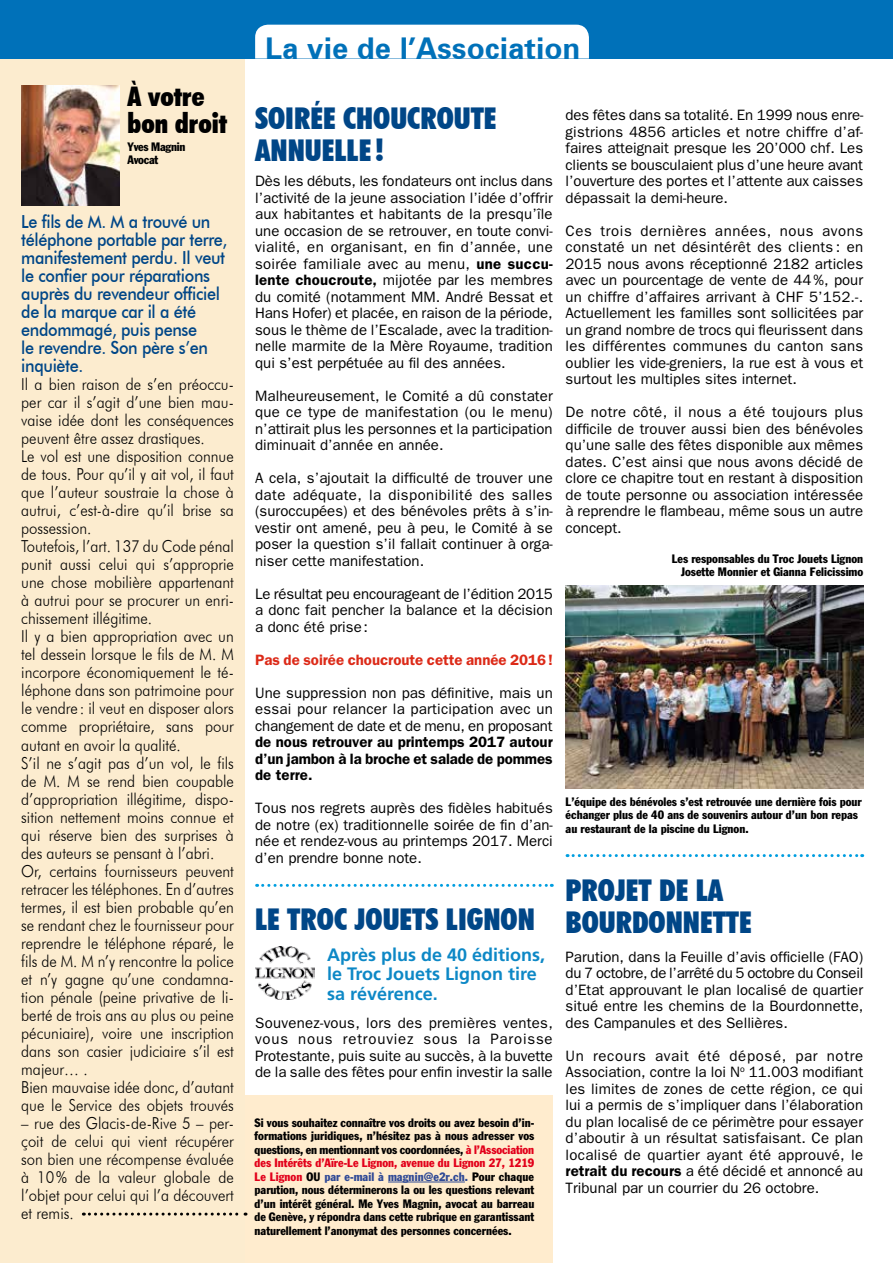
<style>
.page{position:relative;width:893px;height:1263px;background:#fff}
.page>*{position:absolute;margin:0;border:0;box-sizing:border-box;transform-origin:0 0}
.t1{font:900 condensed 30px/31.5px "Futura BT";color:#004687}
.t2{font:700 30px "Zurich BT";color:#0071b9}
.t3{font:900 condensed 27px/27px "Futura BT";color:#000}
.t4{font:500 18px/18px "Futura BT";letter-spacing:-.02em;color:#004687;scale:.9 1}
.t5{font:700 18px/19.5px "Frutiger";color:#0d88c6}
.t6{font:300 16.5px/18px "Futura BT";color:#000;scale:.9 1}
.t7{font:15px/16.5px "Franklin Gothic";color:#000;text-align:justify}
.t8{font:600 15px/16.5px "Franklin Gothic";letter-spacing:-.01em;color:#000;text-align:justify}
.t9{font:600 15px "Franklin Gothic";color:#dc2a18}
.t10{font:condensed 12px/13.5px "Franklin Gothic";color:#000;text-align:right}
.t11{font:condensed 12px/13.5px "Franklin Gothic";letter-spacing:-.025em;color:#000}
.s1{font-weight:600}
.s2{color:#e2001a}
.s3{color:#304a96}
</style>
<div class="page">
<div style="left:0;top:0;width:245px;height:1263px;background:#fceccf"></div>
<div style="left:0;top:0;width:893px;height:59px;background:#0071b9"></div>
<div style="left:255px;top:25px;width:334px;height:34px;background:#fff"></div>
<svg style="left:257px;top:884px;width:295px;height:3px"></svg>
<svg style="left:567px;top:854px;width:296px;height:3px"></svg>
<img style="left:255px;top:947px;width:59px;height:53px">
<img style="left:566px;top:585px;width:297px;height:203px">
<div style="left:245px;top:1095px;width:308px;height:168px;background:#ffecce"></div>
<img style="left:21px;top:85px;width:98px;height:121px">
<hr style="left:388px;top:1182px;width:77px;height:1px;background:#304a96">
<svg style="left:83px;top:1212px;width:163px;height:3px"></svg>
<h1 class="t2" style="left:265px;top:30px;width:317px">La vie de l’Association</h1>
<h2 class="t3" style="left:128px;top:82px;width:101px">À votre bon droit</h2>
<p class="t11" style="left:128px;top:139px;width:59px">Yves Magnin<br>Avocat</p>
<h1 class="t1" style="left:255px;top:102px;width:243px">SOIRÉE CHOUCROUTE<br>ANNUELLE !</h1>
<p class="t7" style="left:255px;top:172px;width:299px">Dès les débuts, les fondateurs ont inclus dans l’activité de la jeune association l’idée d’offrir aux habitantes et habitants de la presqu’île une occasion de se retrouver, en toute convi&shy;vialité, en organisant, en fin d’année, une soirée familiale avec au menu, <span class="s1">une succu&shy;lente choucroute,</span> mijotée par les membres du comité (notamment MM. André Bessat et Hans Hofer) et placée, en raison de la période, sous le thème de l’Escalade, avec la tradition&shy;nelle marmite de la Mère Royaume, tradition qui s’est perpétuée au fil des années.</p>
<p class="t7" style="left:255px;top:387px;width:299px">Malheureusement, le Comité a dû constater que ce type de manifestation (ou le menu) n’attirait plus les personnes et la participation diminuait d’année en année.</p>
<p class="t7" style="left:255px;top:469px;width:299px">A cela, s’ajoutait la difficulté de trouver une date adéquate, la disponibilité des salles (suroccupées) et des bénévoles prêts à s’in&shy;vestir ont amené, peu à peu, le Comité à se poser la question s’il fallait continuer à orga&shy;niser cette manifestation.</p>
<p class="t7" style="left:255px;top:585px;width:299px">Le résultat peu encourageant de l’édition 2015 a donc fait pencher la balance et la décision a donc été prise:</p>
<p class="t9" style="left:255px;top:650px;width:299px">Pas de soirée choucroute cette année 2016!</p>
<p class="t7" style="left:255px;top:684px;width:299px">Une suppression non pas définitive, mais un essai pour relancer la participation avec un changement de date et de menu, en proposant</p>
<p class="t8" style="left:255px;top:733px;width:299px">de nous retrouver au printemps 2017 autour d’un jambon à la broche et salade de pommes de terre.</p>
<p class="t7" style="left:255px;top:799px;width:299px">Tous nos regrets auprès des fidèles habitués de notre (ex) traditionnelle soirée de fin d’an&shy;née et rendez-vous au printemps 2017. Merci d’en prendre bonne note.</p>
<h1 class="t1" style="left:255px;top:876px;width:498px;line-height:28.8px;text-indent:310px">PROJET DE LA<br>LE TROC JOUETS LIGNON BOURDONNETTE</h1>
<p class="t7" style="left:566px;top:948px;width:299px">Parution, dans la Feuille d’avis officielle (FAO) du 7 octobre, de l’arrêté du 5 octobre du Conseil d’Etat approuvant le plan localisé de quartier situé entre les chemins de la Bourdonnette, des Campanules et des Sellières.</p>
<p class="t7" style="left:566px;top:1047px;width:299px">Un recours avait été déposé, par notre Association, contre la loi N<sup>o</sup> 11.003 modifiant les limites de zones de cette région, ce qui lui a permis de s’impliquer dans l’élaboration du plan localisé de ce périmètre pour essayer d’aboutir à un résultat satisfaisant. Ce plan localisé de quartier ayant été approuvé, le <span class="s1">retrait du recours</span> a été décidé et annoncé au Tribunal par un courrier du 26 octobre.</p>
<p class="t7" style="left:566px;top:106px;width:299px">des fêtes dans sa totalité. En 1999 nous enre&shy;gistrions 4856 articles et notre chiffre d’af&shy;faires atteignait presque les 20’000 chf. Les clients se bousculaient plus d’une heure avant l’ouverture des portes et l’attente aux caisses dépassait la demi-heure.</p>
<p class="t7" style="left:566px;top:222px;width:299px">Ces trois dernières années, nous avons constaté un net désintérêt des clients : en 2015 nous avons réceptionné 2182 articles avec un pourcentage de vente de 44%, pour un chiffre d’affaires arrivant à CHF 5’152.-.<br>Actuellement les familles sont sollicitées par un grand nombre de trocs qui fleurissent dans les différentes communes du canton sans oublier les vide-greniers, la rue est à vous et surtout les multiples sites internet.</p>
<p class="t7" style="left:566px;top:403px;width:299px">De notre côté, il nous a été toujours plus difficile de trouver aussi bien des bénévoles qu’une salle des fêtes disponible aux mêmes dates. C’est ainsi que nous avons décidé de clore ce chapitre tout en restant à disposition de toute personne ou association intéressée à reprendre le flambeau, même sous un autre concept.</p>
<p class="t10" style="left:672px;top:551px;width:193px">Les responsables du Troc Jouets Lignon<br>Josette Monnier et Gianna Felicissimo</p>
<p class="t4" style="left:21px;top:213px;width:231px">Le fils de M. M a trouvé un téléphone portable par terre, manifestement perdu. Il veut le confier pour réparations auprès du revendeur officiel de la marque car il a été endommagé, puis pense<br>le revendre. Son père s’en inquiète.</p>
<p class="t6" style="left:21px;top:375px;width:238px">Il a bien raison de s’en préoccu&shy;per car il s’agit d’une bien mau&shy;vaise idée dont les conséquences peuvent être assez drastiques.<br>Le vol est une disposition connue de tous. Pour qu’il y ait vol, il faut que l’auteur soustraie la chose à autrui, c’est-à-dire qu’il brise sa possession.<br>Toutefois, l’art. 137 du Code pénal punit aussi celui qui s’approprie une chose mobilière appartenant à autrui pour se procurer un enri&shy;chissement illégitime.<br>Il y a bien appropriation avec un tel dessein lorsque le fils de M. M incorpore économiquement le té&shy;léphone dans son patrimoine pour le vendre : il veut en disposer alors comme propriétaire, sans pour autant en avoir la qualité.<br>S’il ne s’agit pas d’un vol, le fils de M. M se rend bien coupable d’appropriation illégitime, dispo&shy;sition nettement moins connue et qui réserve bien des surprises à des auteurs se pensant à l’abri.<br>Or, certains fournisseurs peuvent retracer les téléphones. En d’autres termes, il est bien probable qu’en se rendant chez le fournisseur pour reprendre le téléphone réparé, le fils de M. M n’y rencontre la police et n’y gagne qu’une condamna&shy;tion pénale (peine privative de li&shy;berté de trois ans au plus ou peine pécuniaire), voire une inscription dans son casier judiciaire s’il est majeur… .<br>Bien mauvaise idée donc, d’autant que le Service des objets trouvés</p>
<p class="t6" style="left:21px;top:1113px;width:238px;text-align:justify">– rue des Glacis-de-Rive 5 – per&shy;çoit de celui qui vient récupérer son bien une récompense évaluée à 10% de la valeur globale de l’objet pour celui qui l’a découvert et remis.</p>
<p class="t10" style="left:255px;top:1115px;width:281px;text-align:justify">Si vous souhaitez connaître vos droits ou avez besoin d’in&shy;formations juridiques, n’hésitez pas à nous adresser vos questions, en mentionnant vos coordonnées, <span class="s2">à l’Association des Intérêts d’Aïre-Le Lignon, avenue du Lignon 27, 1219<br>Le Lignon</span> OU <span class="s3">par e-mail à magnin@e2r.ch.</span> Pour chaque parution, nous déterminerons la ou les questions relevant d’un intérêt général. Me Yves Magnin, avocat au barreau de Genève, y répondra dans cette rubrique en garantissant naturellement l’anonymat des personnes concernées.</p>
<p class="t10" style="left:566px;top:795px;width:298px;text-align:left">L’équipe des bénévoles s’est retrouvée une dernière fois pour échanger plus de 40 ans de souvenirs autour d’un bon repas au restaurant de la piscine du Lignon.</p>
<p class="t5" style="left:327px;top:944px;width:220px">Après plus de 40 éditions, le Troc Jouets Lignon tire sa révérence.</p>
<p class="t7" style="left:255px;top:1014px;width:299px">Souvenez-vous, lors des premières ventes, vous nous retrouviez sous la Paroisse Protestante, puis suite au succès, à la buvette de la salle des fêtes pour enfin investir la salle</p>
</div>
